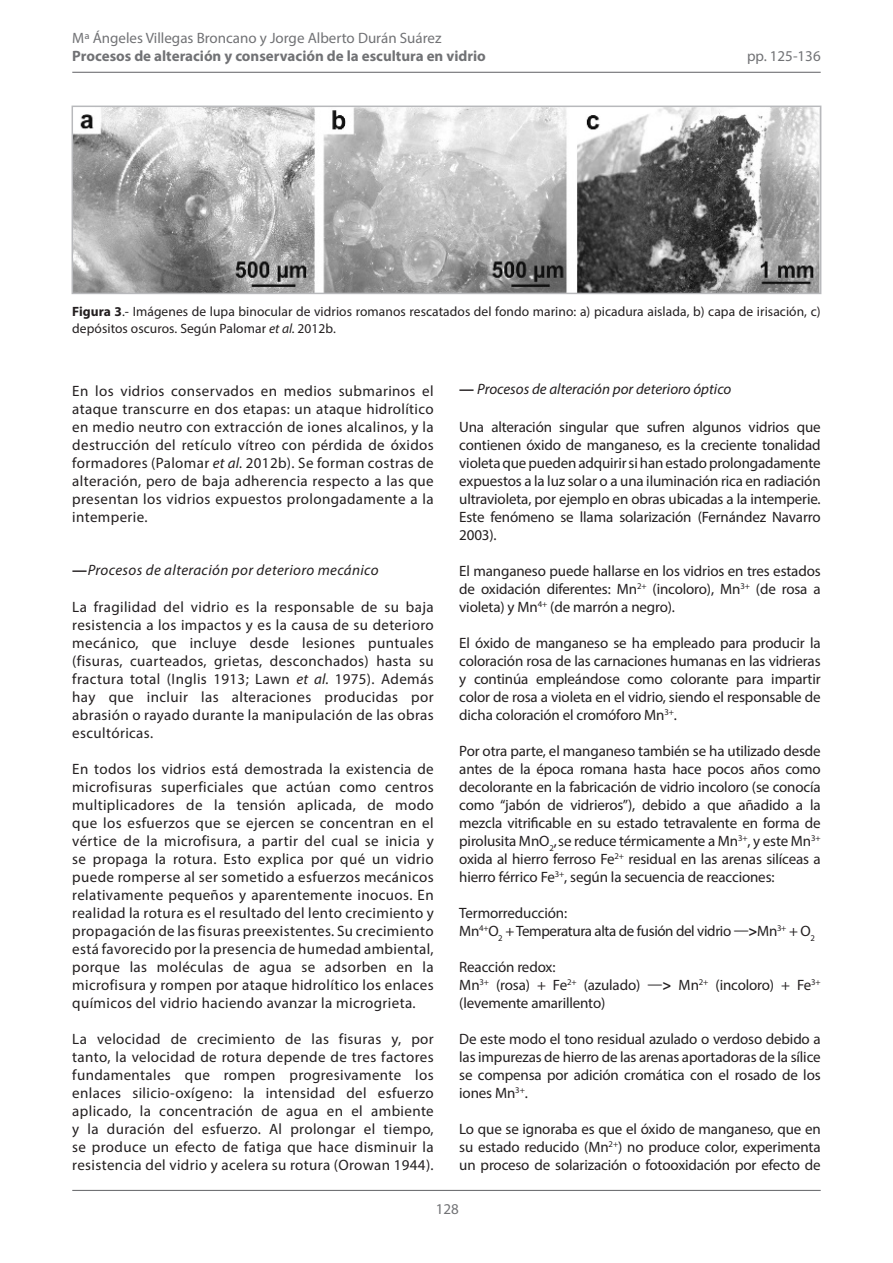
<style>
.page{position:relative;width:893px;height:1263px;background:#fff}
.page>*{position:absolute;margin:0;border:0;box-sizing:border-box;transform-origin:0 0}
.Tipo_de_texto{font:15px/18px "Myriad Pro";letter-spacing:-.01em;color:#231f20;text-align:justify}
.negrita_titulito{font:italic 15px "Myriad Pro";letter-spacing:.01em;color:#231f20}
.t1{font:15px "Myriad Pro";color:#717275}
.t2{font:700 15px "Myriad Pro";color:#717275}
.Pies_de_foto{font:13.5px/16.5px "Myriad Pro";letter-spacing:.005em;color:#231f20}
.s1{font-weight:700}
.s2{font-style:italic}
.s3{font-weight:700;font-style:normal}
</style>
<div class="page">
<hr style="left:72px;top:72px;width:749px;height:1px;background:#717275">
<hr style="left:72px;top:1190px;width:749px;height:1px;background:#717275">
<img style="left:75px;top:109px;width:743px;height:182px">
<div style="left:72px;top:106px;width:749px;height:188px;border:2px solid #b8b9bc"></div>
<p class="t1" style="left:72px;top:29px;width:371px">Mª Ángeles Villegas Broncano y Jorge Alberto Durán Suárez</p>
<p class="t2" style="left:72px;top:46px;width:415px">Procesos de alteración y conservación de la escultura en vidrio</p>
<p class="t1" style="left:747px;top:47px;width:75px">pp. 125-136</p>
<p class="Pies_de_foto" style="left:72px;top:303px;width:750px"><span class="s1">Figura 3</span>.- Imágenes de lupa binocular de vidrios romanos rescatados del fondo marino: a) picadura aislada, b) capa de irisación, c) depósitos oscuros. Según Palomar <span class="s2">et al.</span> 2012b.</p>
<p class="Tipo_de_texto" style="left:72px;top:382px;width:363px">En los vidrios conservados en medios submarinos el ataque transcurre en dos etapas: un ataque hidrolítico en medio neutro con extracción de iones alcalinos, y la destrucción del retículo vítreo con pérdida de óxidos formadores (Palomar <span class="s2">et al.</span> 2012b). Se forman costras de alteración, pero de baja adherencia respecto a las que presentan los vidrios expuestos prolongadamente a la intemperie.</p>
<p class="negrita_titulito" style="left:72px;top:561px;width:308px"><span class="s3">—</span>Procesos de alteración por deterioro mecánico</p>
<p class="Tipo_de_texto" style="left:72px;top:598px;width:363px">La fragilidad del vidrio es la responsable de su baja resistencia a los impactos y es la causa de su deterioro mecánico, que incluye desde lesiones puntuales (fisuras, cuarteados, grietas, desconchados) hasta su fractura total (Inglis 1913; Lawn <span class="s2">et al.</span> 1975). Además hay que incluir las alteraciones producidas por abrasión o rayado durante la manipulación de las obras escultóricas.</p>
<p class="Tipo_de_texto" style="left:72px;top:760px;width:363px">En todos los vidrios está demostrada la existencia de microfisuras superficiales que actúan como centros multiplicadores de la tensión aplicada, de modo que los esfuerzos que se ejercen se concentran en el vértice de la microfisura, a partir del cual se inicia y se propaga la rotura. Esto explica por qué un vidrio puede romperse al ser sometido a esfuerzos mecánicos relativamente pequeños y aparentemente inocuos. En realidad la rotura es el resultado del lento crecimiento y propagación de las fisuras preexistentes. Su crecimiento está favorecido por la presencia de humedad ambiental, porque las moléculas de agua se adsorben en la microfisura y rompen por ataque hidrolítico los enlaces químicos del vidrio haciendo avanzar la microgrieta.</p>
<p class="Tipo_de_texto" style="left:72px;top:1030px;width:363px">La velocidad de crecimiento de las fisuras y, por tanto, la velocidad de rotura depende de tres factores fundamentales que rompen progresivamente los enlaces silicio-oxígeno: la intensidad del esfuerzo aplicado, la concentración de agua en el ambiente y la duración del esfuerzo. Al prolongar el tiempo, se produce un efecto de fatiga que hace disminuir la resistencia del vidrio y acelera su rotura (Orowan 1944).</p>
<p class="negrita_titulito" style="left:459px;top:380px;width:274px"><span class="s3">—</span> Procesos de alteración por deterioro óptico</p>
<p class="Tipo_de_texto" style="left:459px;top:418px;width:363px">Una alteración singular que sufren algunos vidrios que contienen óxido de manganeso, es la creciente tonalidad violeta que pueden adquirir si han estado prolongadamente expuestos a la luz solar o a una iluminación rica en radiación ultravioleta, por ejemplo en obras ubicadas a la intemperie.<br>Este fenómeno se llama solarización (Fernández Navarro 2003).</p>
<p class="Tipo_de_texto" style="left:459px;top:562px;width:363px">El manganeso puede hallarse en los vidrios en tres estados de oxidación diferentes: Mn<sup>2+</sup> (incoloro), Mn<sup>3+</sup> (de rosa a violeta) y Mn<sup>4+</sup> (de marrón a negro).</p>
<p class="Tipo_de_texto" style="left:459px;top:634px;width:363px">El óxido de manganeso se ha empleado para producir la coloración rosa de las carnaciones humanas en las vidrieras y continúa empleándose como colorante para impartir color de rosa a violeta en el vidrio, siendo el responsable de dicha coloración el cromóforo Mn<sup>3+</sup>.</p>
<p class="Tipo_de_texto" style="left:459px;top:742px;width:363px">Por otra parte, el manganeso también se ha utilizado desde antes de la época romana hasta hace pocos años como decolorante en la fabricación de vidrio incoloro (se conocía como “jabón de vidrieros”), debido a que añadido a la mezcla vitrificable en su estado tetravalente en forma de pirolusita MnO<sub>2</sub>,se reduce térmicamente a Mn<sup>3+</sup>, y este Mn<sup>3+ </sup>oxida al hierro ferroso Fe<sup>2+</sup> residual en las arenas silíceas a hierro férrico Fe<sup>3+</sup>, según la secuencia de reacciones:</p>
<p class="Tipo_de_texto" style="left:459px;top:904px;width:109px">Termorreducción:</p>
<p class="Tipo_de_texto" style="left:459px;top:922px;width:357px">Mn<sup>4+</sup>O<sub>2</sub> + Temperatura alta de fusión del vidrio —<span class="s1">&gt;</span>Mn<sup>3+</sup> + O<sub>2</sub></p>
<p class="Tipo_de_texto" style="left:459px;top:958px;width:98px">Reacción redox:</p>
<p class="Tipo_de_texto" style="left:459px;top:976px;width:363px">Mn<sup>3+</sup> (rosa) + Fe<sup>2+</sup> (azulado) —<span class="s1">&gt;</span> Mn<sup>2+</sup> (incoloro) + Fe<sup>3+ </sup>(levemente amarillento)</p>
<p class="Tipo_de_texto" style="left:459px;top:1030px;width:363px">De este modo el tono residual azulado o verdoso debido a las impurezas de hierro de las arenas aportadoras de la sílice se compensa por adición cromática con el rosado de los iones Mn<sup>3+</sup>.</p>
<p class="Tipo_de_texto" style="left:459px;top:1120px;width:363px">Lo que se ignoraba es que el óxido de manganeso, que en su estado reducido (Mn<sup>2+</sup>) no produce color, experimenta un proceso de solarización o fotooxidación por efecto de</p>
<p class="t1" style="left:436px;top:1200px;width:25px">128</p>
</div>
